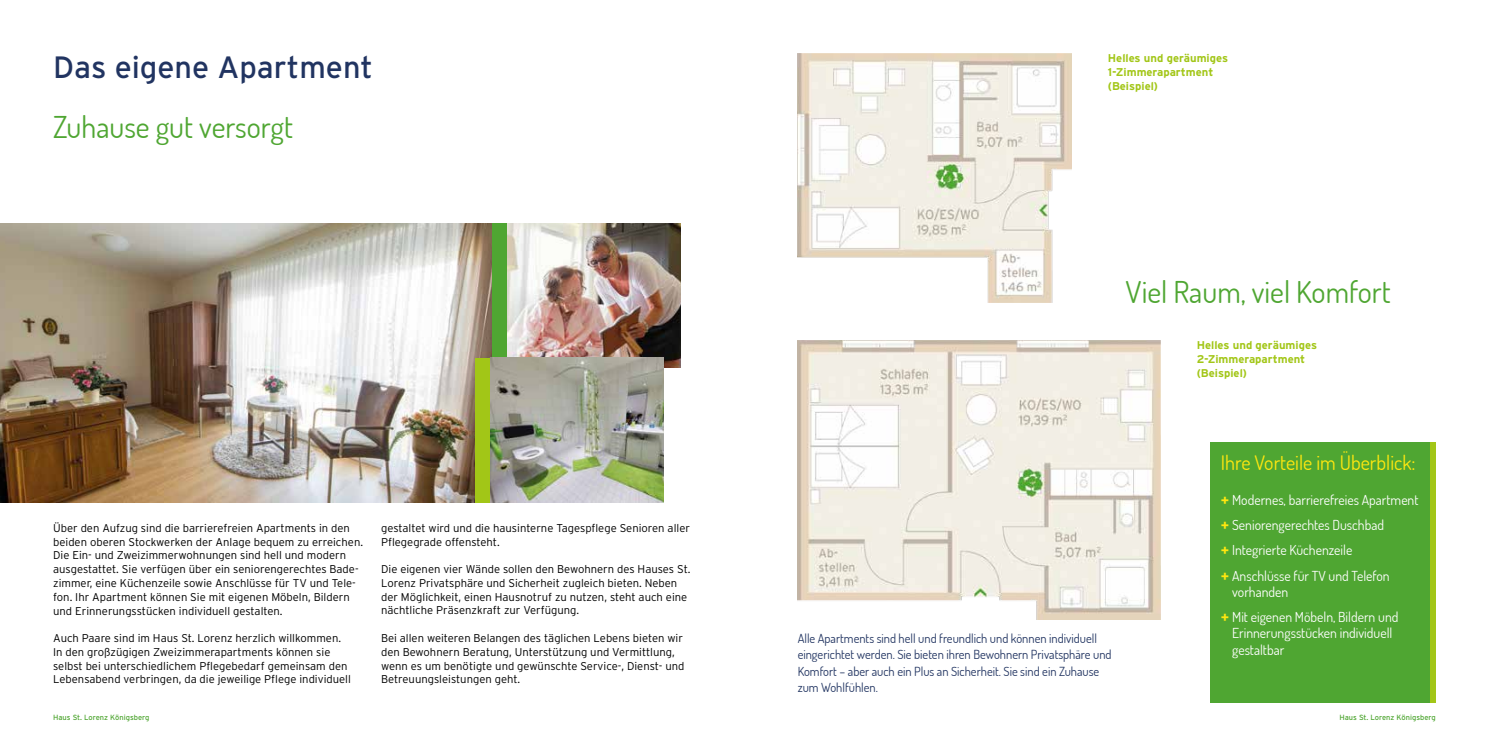
<style>
.page{position:relative;width:1489px;height:745px;background:#fff}
.page>*{position:absolute;margin:0;border:0;box-sizing:border-box;transform-origin:0 0}
.t1{font:30.75px "Interstate";color:#213461}
.t2{font:30px "Dosis";color:#4fa632}
.t3{font:20px "Dosis";color:#ffe70f}
.t4{font:13.75px/25.1px "Dosis";color:#fff}
.t5{font:12.5px/16.2px "Dosis";color:#213461}
.t6{font:300 11.25px/13.8px "Interstate";color:#000}
.t7{font:700 11.25px/13.8px "Interstate";color:#a2c617}
.t8{font:7.5px "Interstate";color:#4fa632}
.s1{font-family:"Interstate";font-weight:700;color:#ffe70f}
</style>
<div class="page">
<img style="left:0;top:223px;width:492px;height:279px">
<img style="left:507px;top:223px;width:173px;height:144px">
<div style="left:492px;top:223px;width:15px;height:144px;background:#4fa632"></div>
<img style="left:490px;top:357px;width:174px;height:145px">
<div style="left:475px;top:357px;width:15px;height:145px;background:#a2c617"></div>
<div style="left:1209px;top:441px;width:220px;height:261px;background:#4fa632"></div>
<div style="left:1429px;top:441px;width:6px;height:261px;background:#a2c617"></div>
<img style="left:797px;top:340px;width:363px;height:279px">
<img style="left:797px;top:53px;width:274px;height:249px">
<h1 class="t1" style="left:53px;top:50px;width:321px">Das eigene Apartment</h1>
<h2 class="t2" style="left:53px;top:108px;width:241px">Zuhause gut versorgt</h2>
<p class="t7" style="left:1107px;top:51px;width:122px">Helles und geräumiges<br>1-Zimmerapartment (Beispiel)</p>
<h2 class="t2" style="left:1125px;top:272px;width:266px">Viel Raum, viel Komfort</h2>
<p class="t7" style="left:1196px;top:338px;width:122px">Helles und geräumiges<br>2-Zimmerapartment (Beispiel)</p>
<p class="t6" style="left:53px;top:520px;width:311px">Über den Aufzug sind die barrierefreien Apartments in den beiden oberen Stockwerken der Anlage bequem zu erreichen.<br>Die Ein- und Zweizimmerwohnungen sind hell und modern ausgestattet. Sie verfügen über ein seniorengerechtes Bade&shy;zimmer, eine Küchenzeile sowie Anschlüsse für TV und Tele&shy;fon. Ihr Apartment können Sie mit eigenen Möbeln, Bildern und Erinnerungsstücken individuell gestalten.</p>
<p class="t6" style="left:53px;top:630px;width:299px">Auch Paare sind im Haus St. Lorenz herzlich willkommen.<br>In den großzügigen Zweizimmerapartments können sie selbst bei unterschiedlichem Pflegebedarf gemeinsam den Lebensabend verbringen, da die jeweilige Pflege individuell</p>
<p class="t6" style="left:381px;top:520px;width:310px">gestaltet wird und die hausinterne Tagespflege Senioren aller<br>Pflegegrade offensteht.</p>
<p class="t6" style="left:381px;top:562px;width:311px">Die eigenen vier Wände sollen den Bewohnern des Hauses St.<br>Lorenz Privatsphäre und Sicherheit zugleich bieten. Neben der Möglichkeit, einen Hausnotruf zu nutzen, steht auch eine nächtliche Präsenzkraft zur Verfügung.</p>
<p class="t6" style="left:381px;top:630px;width:305px">Bei allen weiteren Belangen des täglichen Lebens bieten wir den Bewohnern Beratung, Unterstützung und Vermittlung, wenn es um benötigte und gewünschte Service-, Dienst- und Betreuungsleistungen geht.</p>
<p class="t5" style="left:797px;top:629px;width:315px">Alle Apartments sind hell und freundlich und können individuell eingerichtet werden. Sie bieten ihren Bewohnern Privatsphäre und Komfort – aber auch ein Plus an Sicherheit. Sie sind ein Zuhause zum Wohlfühlen.</p>
<h3 class="t3" style="left:1220px;top:449px;width:196px">Ihre Vorteile im Überblick:</h3>
<p class="t4" style="left:1220px;top:487px;width:199px"><span class="s1">+</span> Modernes, barrierefreies Apartment <span class="s1">+</span> Seniorengerechtes Duschbad<br><span class="s1">+</span> Integrierte Küchenzeile<br><span class="s1">+</span> Anschlüsse für TV und Telefon</p>
<p class="t4" style="left:1220px;top:578px;width:179px;text-indent:11px">vorhanden<br><span class="s1">+</span> Mit eigenen Möbeln, Bildern und</p>
<p class="t4" style="left:1231px;top:624px;width:162px;line-height:16.2px">Erinnerungsstücken individuell gestaltbar</p>
<p class="t8" style="left:53px;top:713px;width:98px">Haus St. Lorenz Königsberg</p>
<p class="t8" style="left:1339px;top:713px;width:98px">Haus St. Lorenz Königsberg</p>
</div>
